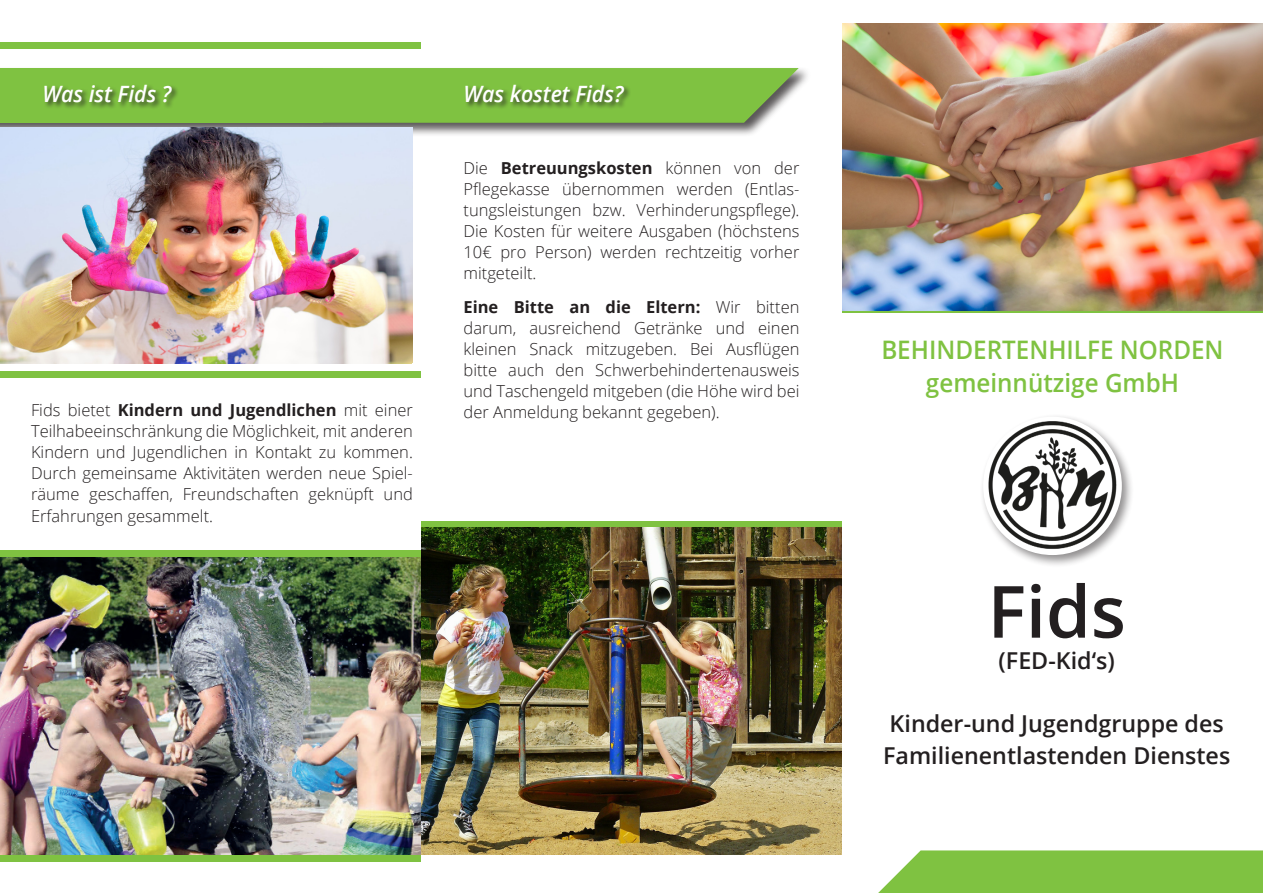
<style>
.page{position:relative;width:1263px;height:893px;background:#fff}
.page>*{position:absolute;margin:0;border:0;box-sizing:border-box;transform-origin:0 0}
.t1{font:600 72px "Open Sans";color:#231f20}
.t2{font:600 25.5px "Open Sans";color:#7fc241;scale:.95 1}
.t3{font:600 23.25px "Open Sans";color:#231f20}
.t4{font:italic 600 22.5px "Open Sans";color:#fff;scale:.95 1}
.t5{font:300 16.5px/21px "Open Sans";color:#231f20;text-align:justify}
.s1{font-weight:700}
</style>
<div class="page">
<svg style="left:878px;top:850px;width:385px;height:43px;background:#87c54d"></svg>
<div style="left:0;top:43px;width:421px;height:6px;background:#7fc241"></div>
<div style="left:0;top:66px;width:811px;height:71px;background:#231f20;opacity:.75"></div>
<svg style="left:323px;top:68px;width:476px;height:55px;background:#83c14a"></svg>
<div style="left:0;top:68px;width:323px;height:55px;background:#7fc241"></div>
<div style="left:464px;top:84px;width:168px;height:26px;background:#231f20;opacity:.75"></div>
<div style="left:43px;top:84px;width:136px;height:26px;background:#231f20;opacity:.75"></div>
<div style="left:0;top:371px;width:421px;height:6px;background:#7fc241"></div>
<div style="left:842px;top:306px;width:421px;height:7px;background:#7fc241"></div>
<div style="left:979px;top:413px;width:155px;height:154px;background:#231f20;opacity:.5"></div>
<img style="left:984px;top:417px;width:138px;height:134px">
<div style="left:421px;top:522px;width:421px;height:6px;background:#7fc241"></div>
<img style="left:0;top:557px;width:421px;height:298px">
<div style="left:0;top:551px;width:421px;height:6px;background:#7fc241"></div>
<div style="left:0;top:855px;width:421px;height:7px;background:#7fc241"></div>
<img style="left:842px;top:23px;width:421px;height:288px">
<img style="left:421px;top:527px;width:421px;height:328px">
<img style="left:0;top:127px;width:413px;height:237px">
<p class="t4" style="left:43px;top:79px;width:137px">Was ist Fids ?</p>
<p class="t4" style="left:463px;top:79px;width:170px">Was kostet Fids?</p>
<p class="t5" style="left:31px;top:399px;width:383px">Fids bietet <span class="s1">Kindern und Jugendlichen</span> mit einer Teilhabeeinschränkung die Möglichkeit, mit anderen Kindern und Jugendlichen in Kontakt zu kommen.<br>Durch gemeinsame Aktivitäten werden neue Spiel&shy;räume geschaffen, Freundschaften geknüpft und Erfahrungen gesammelt.</p>
<p class="t5" style="left:463px;top:157px;width:337px">Die <span class="s1">Betreuungskosten</span> können von der Pflegekasse übernommen werden (Entlas&shy;tungsleistungen bzw. Verhinderungspflege).<br>Die Kosten für weitere Ausgaben (höchstens 10€ pro Person) werden rechtzeitig vorher mitgeteilt.</p>
<p class="t5" style="left:463px;top:296px;width:337px"><span class="s1">Eine Bitte an die Eltern:</span> Wir bitten darum, ausreichend Getränke und einen kleinen Snack mitzugeben. Bei Ausflügen bitte auch den Schwerbehindertenausweis und Taschengeld mitgeben (die Höhe wird bei der Anmeldung bekannt gegeben).</p>
<p class="t2" style="left:881px;top:332px;width:362px">BEHINDERTENHILFE NORDEN</p>
<p class="t2" style="left:926px;top:365px;width:268px">gemeinnützige GmbH</p>
<p class="t1" style="left:987px;top:562px;width:140px">Fids</p>
<p class="t3" style="left:998px;top:645px;width:118px">(FED-Kid‘s)</p>
<p class="t3" style="left:890px;top:708px;width:336px">Kinder-und Jugendgruppe des</p>
<p class="t3" style="left:883px;top:739px;width:349px">Familienentlastenden Dienstes</p>
</div>
